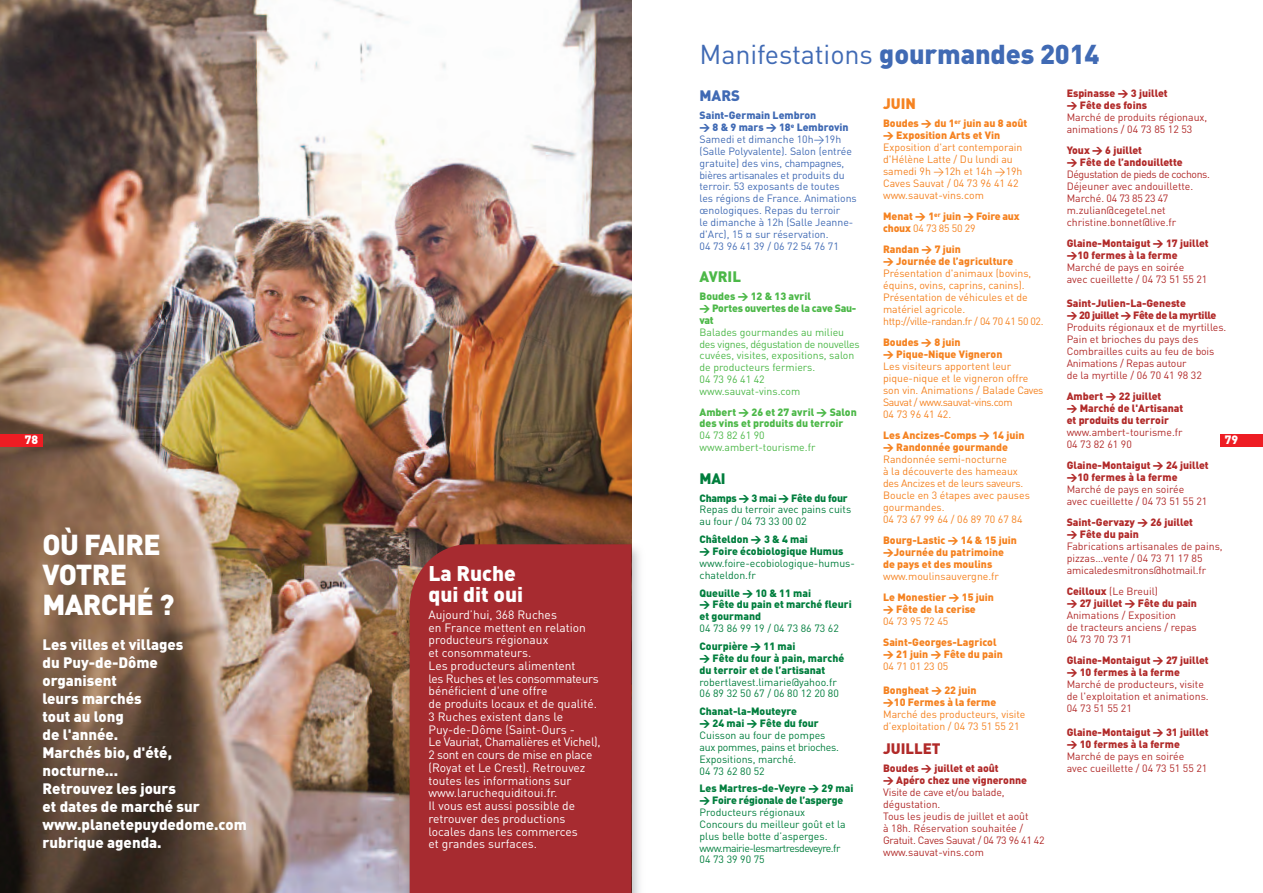
<style>
.page{position:relative;width:1263px;height:893px;background:#fff}
.page>*{position:absolute;margin:0;border:0;box-sizing:border-box;transform-origin:0 0}
.t1{font:900 28.5px/30px "DIN";letter-spacing:-.02em;color:#fff}
.t2{font:27px "DIN";letter-spacing:-.005em;color:#406ab4}
.t3{font:900 21px/21px "DIN";color:#fff}
.t4{font:900 15px/18px "DIN";color:#fff}
.t5{font:900 15px "DIN";color:#b12a29}
.t6{font:900 15px "DIN";color:#4cb848}
.t7{font:900 15px "DIN";color:#406ab4}
.t8{font:900 15px "DIN";color:#f58220}
.t9{font:900 15px "DIN";color:#007e3d}
.t10{font:12px/12.8px "DIN";color:#fff}
.t11{font:900 12px "DIN";color:#fff}
.t12{font:10.5px/12px "DIN";color:#b12a29}
.t13{font:10.5px/12px "DIN";color:#f58220}
.t14{font:900 10.5px/12px "DIN";color:#b12a29}
.t15{font:900 10.5px/12px "DIN";color:#f58220}
.t16{font:10.5px/11.9px "DIN";color:#007e3d}
.t17{font:10.5px/11.9px "DIN";color:#406ab4}
.t18{font:900 10.5px/11.9px "DIN";color:#007e3d}
.t19{font:10.5px/11.9px "DIN";color:#4cb848}
.t20{font:900 10.5px/11.9px "DIN";color:#4cb848}
.t21{font:900 10.5px/12px "DIN";letter-spacing:-.03em;color:#b12a29}
.t22{font:900 10.5px/11.9px "DIN";letter-spacing:-.025em;color:#4cb848}
.t23{font:900 10.5px "DIN";letter-spacing:-.02em;color:#007e3d}
.s1{font-weight:900}
.s2{font-weight:400}
</style>
<div class="page">
<img style="left:0;top:0;width:631px;height:893px">
<img style="left:400px;top:540px;width:240px;height:353px">
<div style="left:410px;top:544px;width:221px;height:349px;background:#a72b30"></div>
<div style="left:0;top:434px;width:43px;height:12px;background:#ee1d23"></div>
<div style="left:1220px;top:434px;width:43px;height:12px;background:#ee1d23"></div>
<p class="t11" style="left:25px;top:433px;width:15px">78</p>
<h1 class="t1" style="left:43px;top:530px;width:133px">OÙ FAIRE<br>VOTRE<br>MARCHÉ ?</h1>
<h3 class="t4" style="left:43px;top:635px;width:206px">Les villes et villages<br>du Puy-de-Dôme<br>organisent<br>leurs marchés<br>tout au long<br>de l'année.<br>Marchés bio, d'été, nocturne...<br>Retrouvez les jours<br>et dates de marché sur www.planetepuydedome.com rubrique agenda.</h3>
<h3 class="t3" style="left:428px;top:563px;width:96px">La Ruche qui dit oui</h3>
<p class="t10" style="left:428px;top:608px;width:174px">Aujourd’hui, 368 Ruches<br>en France mettent en relation producteurs régionaux<br>et consommateurs.<br>Les producteurs alimentent<br>les Ruches et les consommateurs bénéficient d'une offre<br>de produits locaux et de qualité.<br>3 Ruches existent dans le<br>Puy-de-Dôme (Saint-Ours -<br>Le Vauriat, Chamalières et Vichel),<br>2 sont en cours de mise en place (Royat et Le Crest). Retrouvez toutes les informations sur www.laruchequiditoui.fr.<br>Il vous est aussi possible de retrouver des productions locales dans les commerces<br>et grandes surfaces.</p>
<h2 class="t2" style="left:699px;top:39px;width:401px">Manifestations <span class="s1">gourmandes 2014</span></h2>
<h3 class="t7" style="left:699px;top:88px;width:42px">MARS</h3>
<p class="t17" style="left:699px;top:110px;width:159px"><span class="s1">Saint-Germain Lembron<br>&gt; 8 &amp; 9 mars &gt; 18</span><sup>e</sup> <span class="s1">Lembrovin<br></span>Samedi et dimanche 10h&gt;19h (Salle Polyvalente). Salon (entrée gratuite) des vins, champagnes, bières artisanales et produits du terroir. 53 exposants de toutes<br>les régions de France. Animations œnologiques. Repas du terroir<br>le dimanche à 12h (Salle Jeanne&shy;d'Arc), 15 ¤ sur réservation.<br>04 73 96 41 39 / 06 72 54 76 71</p>
<h3 class="t6" style="left:699px;top:268px;width:43px">AVRIL</h3>
<p class="t22" style="left:699px;top:291px;width:158px">Boudes &gt; 12 &amp; 13 avril<br>&gt; Portes ouvertes de la cave Sau&shy;vat</p>
<p class="t19" style="left:699px;top:326px;width:162px">Balades gourmandes au milieu des vignes, dégustation de nouvelles cuvées, visites, expositions, salon de producteurs fermiers.<br>04 73 96 41 42 www.sauvat-vins.com</p>
<p class="t20" style="left:699px;top:406px;width:159px">Ambert &gt; 26 et 27 avril &gt; Salon des vins et produits du terroir</p>
<p class="t19" style="left:699px;top:430px;width:117px">04 73 82 61 90 www.ambert-tourisme.fr</p>
<h3 class="t9" style="left:699px;top:470px;width:28px">MAI</h3>
<p class="t23" style="left:699px;top:492px;width:150px">Champs &gt; 3 mai &gt; Fête du four</p>
<p class="t16" style="left:699px;top:504px;width:153px">Repas du terroir avec pains cuits au four / 04 73 33 00 02</p>
<p class="t18" style="left:699px;top:534px;width:145px">Châteldon &gt; 3 &amp; 4 mai<br>&gt; Foire écobiologique Humus</p>
<p class="t16" style="left:699px;top:557px;width:157px">www.foire-ecobiologique-humus&shy;chateldon.fr</p>
<p class="t18" style="left:699px;top:587px;width:154px">Queuille &gt; 10 &amp; 11 mai<br>&gt; Fête du pain et marché fleuri et gourmand</p>
<p class="t16" style="left:699px;top:622px;width:141px">04 73 86 99 19 / 04 73 86 73 62</p>
<p class="t18" style="left:699px;top:640px;width:146px">Courpière &gt; 11 mai<br>&gt; Fête du four à pain, marché du terroir et de l’artisanat</p>
<p class="t16" style="left:699px;top:676px;width:141px">robertlavest.limarie@yahoo.fr<br>06 89 32 50 67 / 06 80 12 20 80</p>
<p class="t18" style="left:699px;top:706px;width:121px">Chanat-la-Mouteyre<br>&gt; 24 mai &gt; Fête du four</p>
<p class="t16" style="left:699px;top:729px;width:141px">Cuisson au four de pompes aux pommes, pains et brioches.<br>Expositions, marché.<br>04 73 62 80 52</p>
<p class="t18" style="left:699px;top:783px;width:155px">Les Martres-de-Veyre &gt; 29 mai &gt; Foire régionale de l’asperge</p>
<p class="t16" style="left:699px;top:806px;width:148px">Producteurs régionaux<br>Concours du meilleur goût et la plus belle botte d’asperges. www.mairie-lesmartresdeveyre.fr<br>04 73 39 90 75</p>
<p class="t14" style="left:1067px;top:87px;width:103px">Espinasse &gt; 3 juillet &gt; Fête des foins</p>
<p class="t12" style="left:1067px;top:111px;width:142px">Marché de produits régionaux, animations / 04 73 85 12 53</p>
<p class="t14" style="left:1067px;top:144px;width:118px">Youx &gt; 6 juillet<br>&gt; Fête de l’andouillette</p>
<p class="t12" style="left:1067px;top:168px;width:145px">Dégustation de pieds de cochons.<br>Déjeuner avec andouillette.<br>Marché. 04 73 85 23 47 m.zulian@cegetel.net christine.bonnet@live.fr</p>
<p class="t14" style="left:1067px;top:237px;width:144px">Glaine-Montaigut &gt; 17 juillet &gt;10 fermes à la ferme</p>
<p class="t12" style="left:1067px;top:261px;width:142px">Marché de pays en soirée avec cueillette / 04 73 51 55 21</p>
<p class="t21" style="left:1067px;top:297px;width:151px">Saint-Julien-La-Geneste<br>&gt; 20 juillet &gt; Fête de la myrtille</p>
<p class="t12" style="left:1067px;top:321px;width:161px">Produits régionaux et de myrtilles.<br>Pain et brioches du pays des<br>Combrailles cuits au feu de bois<br>Animations / Repas autour<br>de la myrtille / 06 70 41 98 32</p>
<p class="t14" style="left:1067px;top:390px;width:118px">Ambert &gt; 22 juillet<br>&gt; Marché de l'Artisanat et produits du terroir</p>
<p class="t12" style="left:1067px;top:426px;width:117px">www.ambert-tourisme.fr<br>04 73 82 61 90</p>
<p class="t14" style="left:1067px;top:459px;width:144px">Glaine-Montaigut &gt; 24 juillet &gt;10 fermes à la ferme</p>
<p class="t12" style="left:1067px;top:483px;width:142px">Marché de pays en soirée avec cueillette / 04 73 51 55 21</p>
<p class="t14" style="left:1067px;top:516px;width:128px">Saint-Gervazy &gt; 26 juillet &gt; Fête du pain</p>
<p class="t12" style="left:1067px;top:540px;width:158px">Fabrications artisanales de pains, pizzas…vente / 04 73 71 17 85 amicaledesmitrons@hotmail.fr</p>
<p class="t14" style="left:1067px;top:585px;width:132px">Ceilloux <span class="s2">(Le Breuil)<br></span>&gt; 27 juillet &gt; Fête du pain</p>
<p class="t12" style="left:1067px;top:609px;width:132px">Animations / Exposition<br>de tracteurs anciens / repas<br>04 73 70 73 71</p>
<p class="t14" style="left:1067px;top:654px;width:144px">Glaine-Montaigut &gt; 27 juillet &gt; 10 fermes à la ferme</p>
<p class="t12" style="left:1067px;top:678px;width:144px">Marché de producteurs, visite de l'exploitation et animations.<br>04 73 51 55 21</p>
<p class="t14" style="left:1067px;top:726px;width:144px">Glaine-Montaigut &gt; 31 juillet &gt; 10 fermes à la ferme</p>
<p class="t12" style="left:1067px;top:750px;width:142px">Marché de pays en soirée avec cueillette / 04 73 51 55 21</p>
<h3 class="t8" style="left:883px;top:95px;width:34px">JUIN</h3>
<p class="t15" style="left:883px;top:117px;width:146px">Boudes &gt; du 1<sup>er</sup> juin au 8 août &gt; Exposition Arts et Vin</p>
<p class="t13" style="left:883px;top:141px;width:141px">Exposition d'art contemporain d'Hélène Latte / Du lundi au samedi 9h &gt;12h et 14h &gt;19h<br>Caves Sauvat / 04 73 96 41 42 www.sauvat-vins.com</p>
<p class="t15" style="left:883px;top:210px;width:138px">Menat &gt; 1<sup>er</sup> juin &gt; Foire aux choux <span class="s2">04 73 85 50 29</span></p>
<p class="t15" style="left:883px;top:243px;width:132px">Randan &gt; 7 juin<br>&gt; Journée de l’agriculture</p>
<p class="t13" style="left:883px;top:267px;width:162px">Présentation d'animaux (bovins, équins, ovins, caprins, canins).<br>Présentation de véhicules et de matériel agricole. http://ville-randan.fr / 04 70 41 50 02.</p>
<p class="t15" style="left:883px;top:336px;width:121px">Boudes &gt; 8 juin<br>&gt; Pique-Nique Vigneron</p>
<p class="t13" style="left:883px;top:360px;width:162px">Les visiteurs apportent leur pique-nique et le vigneron offre son vin. Animations / Balade Caves<br>Sauvat / www.sauvat-vins.com<br>04 73 96 41 42.</p>
<p class="t15" style="left:883px;top:429px;width:143px">Les Ancizes-Comps &gt; 14 juin &gt; Randonnée gourmande</p>
<p class="t13" style="left:883px;top:453px;width:148px">Randonnée semi-nocturne<br>à la découverte des hameaux des Ancizes et de leurs saveurs.<br>Boucle en 3 étapes avec pauses gourmandes.<br>04 73 67 99 64 / 06 89 70 67 84</p>
<p class="t15" style="left:883px;top:534px;width:135px">Bourg-Lastic &gt; 14 &amp; 15 juin &gt;Journée du patrimoine de pays et des moulins</p>
<p class="t13" style="left:883px;top:570px;width:117px">www.moulinsauvergne.fr</p>
<p class="t15" style="left:883px;top:591px;width:112px">Le Monestier &gt; 15 juin &gt; Fête de la cerise</p>
<p class="t13" style="left:883px;top:615px;width:67px">04 73 95 72 45</p>
<p class="t15" style="left:883px;top:636px;width:121px">Saint-Georges-Lagricol &gt; 21 juin &gt; Fête du pain</p>
<p class="t13" style="left:883px;top:660px;width:67px">04 71 01 23 05</p>
<p class="t15" style="left:883px;top:684px;width:115px">Bongheat &gt; 22 juin &gt;10 Fermes à la ferme</p>
<p class="t13" style="left:883px;top:708px;width:144px">Marché des producteurs, visite d’exploitation / 04 73 51 55 21</p>
<h3 class="t5" style="left:883px;top:740px;width:59px">JUILLET</h3>
<p class="t14" style="left:883px;top:762px;width:145px">Boudes &gt; juillet et août<br>&gt; Apéro chez une vigneronne</p>
<p class="t12" style="left:883px;top:786px;width:163px">Visite de cave et/ou balade, dégustation.<br>Tous les jeudis de juillet et août<br>à 18h. Réservation souhaitée /<br>Gratuit. Caves Sauvat / 04 73 96 41 42 www.sauvat-vins.com</p>
<p class="t11" style="left:1225px;top:433px;width:15px">79</p>
</div>
